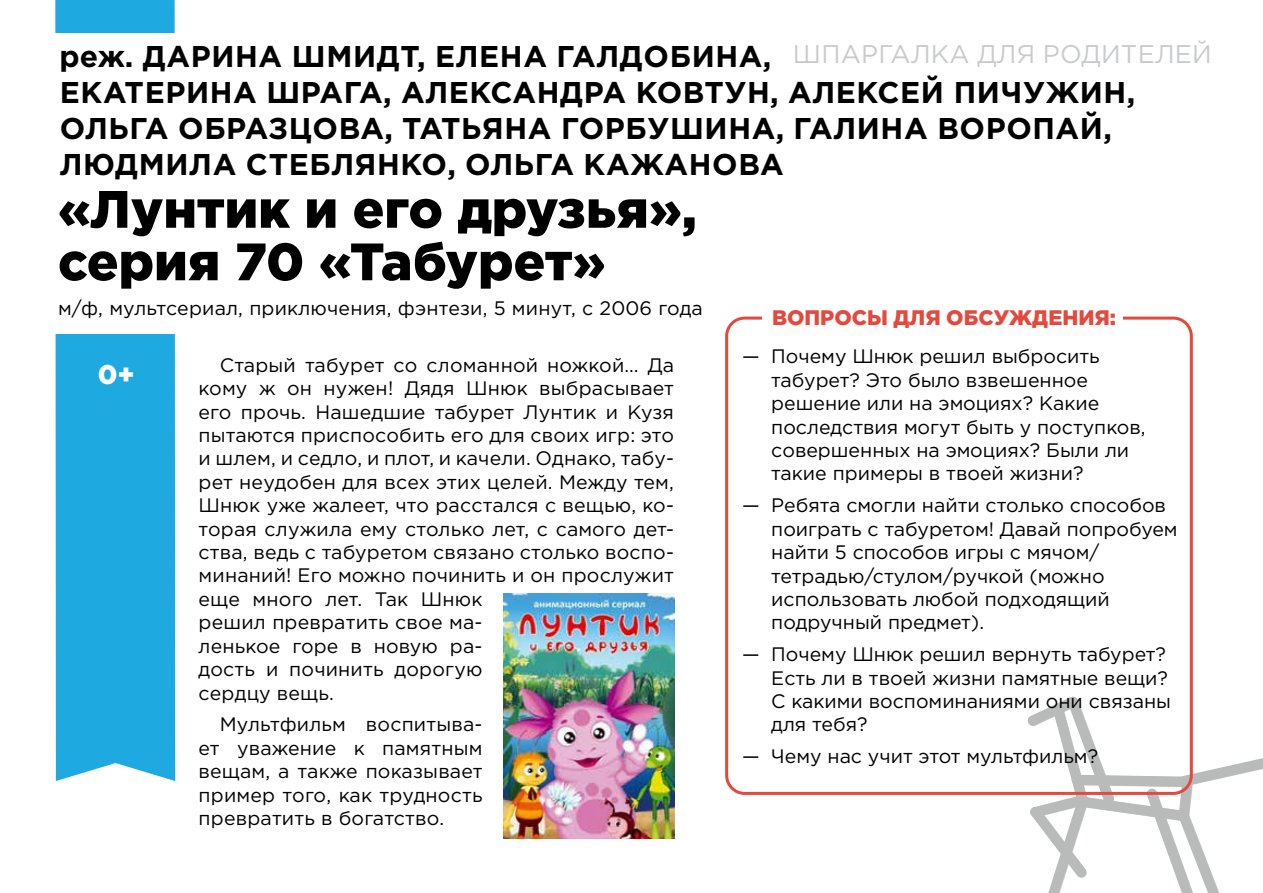
<style>
.page{position:relative;width:1263px;height:893px;background:#fff}
.page>*{position:absolute;margin:0;border:0;box-sizing:border-box;transform-origin:0 0}
.t1{font:900 52.5px/52.5px "Gotham Pro";color:#000}
.t2{font:700 30px/36px "Gotham Pro";letter-spacing:.02em;color:#000}
.t3{font:900 27px "Gotham Pro";color:#fff}
.t4{font:25.5px "Gotham Pro";letter-spacing:.01em;color:#c9cacc}
.t5{font:900 21px "Gotham Pro";color:#e3493d}
.t6{font:19.5px/23.4px "Gotham Pro";color:#000}
</style>
<div class="page">
<div style="left:55px;top:0;width:120px;height:781px;background:#1fa9e1"></div>
<svg style="left:1027px;top:696px;width:236px;height:197px"></svg>
<div style="left:725px;top:317px;width:468px;height:478px;border:3px solid #e3493d;border-radius:18px"></div>
<div style="left:762px;top:296px;width:361px;height:43px;background:#fff"></div>
<div style="left:29px;top:33px;width:177px;height:300px;background:#fff"></div>
<img style="left:504px;top:593px;width:170px;height:246px">
<h3 class="t4" style="left:793px;top:40px;width:420px">ШПАРГАЛКА ДЛЯ РОДИТЕЛЕЙ</h3>
<h2 class="t2" style="left:60px;top:37px;width:1077px">реж. ДАРИНА ШМИДТ, ЕЛЕНА ГАЛДОБИНА,<br>ЕКАТЕРИНА ШРАГА, АЛЕКСАНДРА КОВТУН, АЛЕКСЕЙ ПИЧУЖИН, ОЛЬГА ОБРАЗЦОВА, ТАТЬЯНА ГОРБУШИНА, ГАЛИНА ВОРОПАЙ, ЛЮДМИЛА СТЕБЛЯНКО, ОЛЬГА КАЖАНОВА</h2>
<h1 class="t1" style="left:58px;top:182px;width:640px">«Лунтик и его друзья», серия 70 «Табурет»</h1>
<p class="t6" style="left:58px;top:296px;width:646px">м/ф, мультсериал, приключения, фэнтези, 5 минут, с 2006 года</p>
<p class="t6" style="left:199px;top:353px;width:477px;text-indent:21px">Старый табурет со сломанной ножкой… Да кому ж он нужен! Дядя Шнюк выбрасывает его прочь. Нашедшие табурет Лунтик и Кузя пытаются приспособить его для своих игр: это и шлем, и седло, и плот, и качели. Однако, табу&shy;рет неудобен для всех этих целей. Между тем, Шнюк уже жалеет, что расстался с вещью, ко&shy;торая служила ему столько лет, с самого дет&shy;ства, ведь с табуретом связано столько воспо&shy;минаний! Его можно починить и он прослужит еще много лет. Так Шнюк<br>решил превратить свое ма-<br>ленькое горе в новую ра-<br>дость и починить дорогую<br>сердцу вещь.</p>
<p class="t6" style="left:199px;top:713px;width:285px;text-align:justify;text-indent:21px">Мультфильм воспитыва&shy;ет уважение к памятным вещам, а также показывает пример того, как трудность превратить в богатство.</p>
<p class="t5" style="left:772px;top:305px;width:345px">ВОПРОСЫ ДЛЯ ОБСУЖДЕНИЯ:</p>
<p class="t6" style="left:771px;top:345px;width:376px;text-indent:-29px">— Почему Шнюк решил выбросить табурет? Это было взвешенное решение или на эмоциях? Какие последствия могут быть у поступков, совершенных на эмоциях? Были ли такие примеры в твоей жизни?</p>
<p class="t6" style="left:771px;top:494px;width:408px;text-indent:-29px">— Ребята смогли найти столько способов поиграть с табуретом! Давай попробуем найти 5 способов игры с мячом/ тетрадью/стулом/ручкой (можно использовать любой подходящий подручный предмет).</p>
<p class="t6" style="left:771px;top:643px;width:401px;text-indent:-29px">— Почему Шнюк решил вернуть табурет?<br>Есть ли в твоей жизни памятные вещи?<br>С какими воспоминаниями они связаны для тебя?</p>
<p class="t6" style="left:742px;top:745px;width:358px">— Чему нас учит этот мультфильм?</p>
<h3 class="t3" style="left:98px;top:359px;width:38px">0+</h3>
</div>
